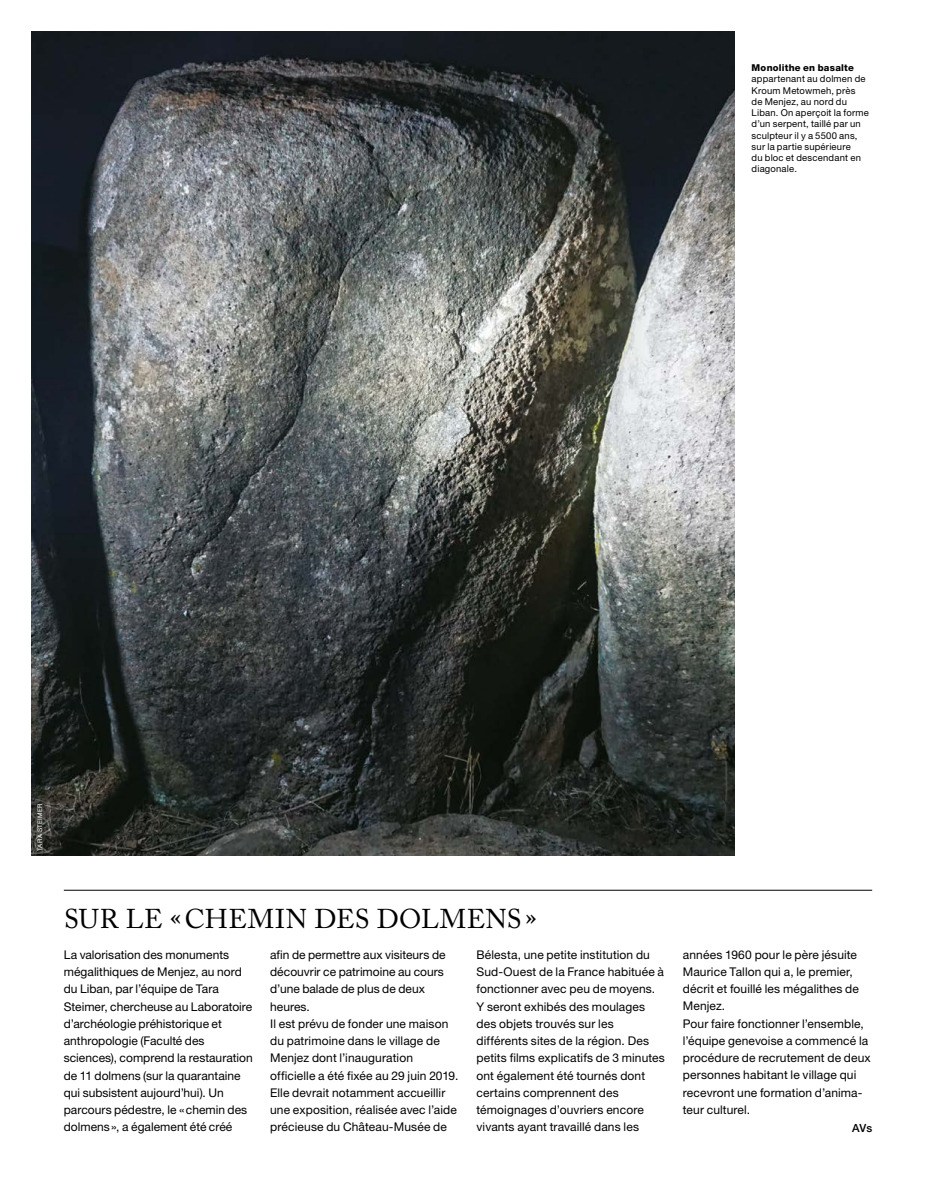
<style>
.page{position:relative;width:936px;height:1191px;background:#fff}
.page>*{position:absolute;margin:0;border:0;box-sizing:border-box;transform-origin:0 0}
.t1{font:27px "Adobe Caslon Pro";letter-spacing:.01em;color:#000}
.t2{font:12px/17.2px "Helvetica Neue";letter-spacing:.01em;color:#000}
.t3{font:500 11.25px "Helvetica Neue";color:#000}
.t4{font:9.45px/11.2px "Helvetica Neue";letter-spacing:.02em;color:#000}
.t5{font:6.3px "Helvetica Neue";letter-spacing:.04em;color:#fff}
.s1{font-weight:800}
</style>
<div class="page">
<img style="left:32px;top:32px;width:702px;height:823px">
<hr style="left:64px;top:890px;width:808px;height:1px;background:#000">
<p class="t4" style="left:751px;top:62px;width:119px"><span class="s1">Monolithe en basalte </span>appartenant au dolmen de<br>Kroum Metowmeh, près de Menjez, au nord du<br>Liban. On aperçoit la forme d’un serpent, taillé par un sculpteur il y a 5500 ans, sur la partie supérieure<br>du bloc et descendant en diagonale.</p>
<p class="t5" style="left:35px;top:851px;width:49px;rotate:-90deg">TARA STEIMER</p>
<p class="t1" style="left:64px;top:903px;width:474px">SUR LE «CHEMIN DES DOLMENS »</p>
<p class="t2" style="left:64px;top:945px;width:190px">La valorisation des monuments mégalithiques de Menjez, au nord du Liban, par l’équipe de Tara<br>Steimer, chercheuse au Laboratoire d’archéologie préhistorique et anthropologie (Faculté des sciences), comprend la restauration de 11 dolmens (sur la quarantaine qui subsistent aujourd’hui). Un parcours pédestre, le «chemin des dolmens», a également été créé</p>
<p class="t2" style="left:270px;top:945px;width:190px">afin de permettre aux visiteurs de découvrir ce patrimoine au cours d’une balade de plus de deux heures.<br>Il est prévu de fonder une maison du patrimoine dans le village de<br>Menjez dont l’inauguration officielle a été fixée au 29 juin 2019.<br>Elle devrait notamment accueillir une exposition, réalisée avec l’aide précieuse du Château-Musée de</p>
<p class="t2" style="left:476px;top:945px;width:190px">Bélesta, une petite institution du<br>Sud-Ouest de la France habituée à fonctionner avec peu de moyens.<br>Y seront exhibés des moulages des objets trouvés sur les différents sites de la région. Des petits films explicatifs de 3 minutes ont également été tournés dont certains comprennent des témoignages d’ouvriers encore vivants ayant travaillé dans les</p>
<p class="t2" style="left:682px;top:945px;width:189px">années 1960 pour le père jésuite<br>Maurice Tallon qui a, le premier, décrit et fouillé les mégalithes de<br>Menjez.<br>Pour faire fonctionner l’ensemble, l’équipe genevoise a commencé la procédure de recrutement de deux personnes habitant le village qui recevront une formation d’anima&shy;teur culturel.</p>
<p class="t3" style="left:852px;top:1121px;width:21px">AVs</p>
</div>
